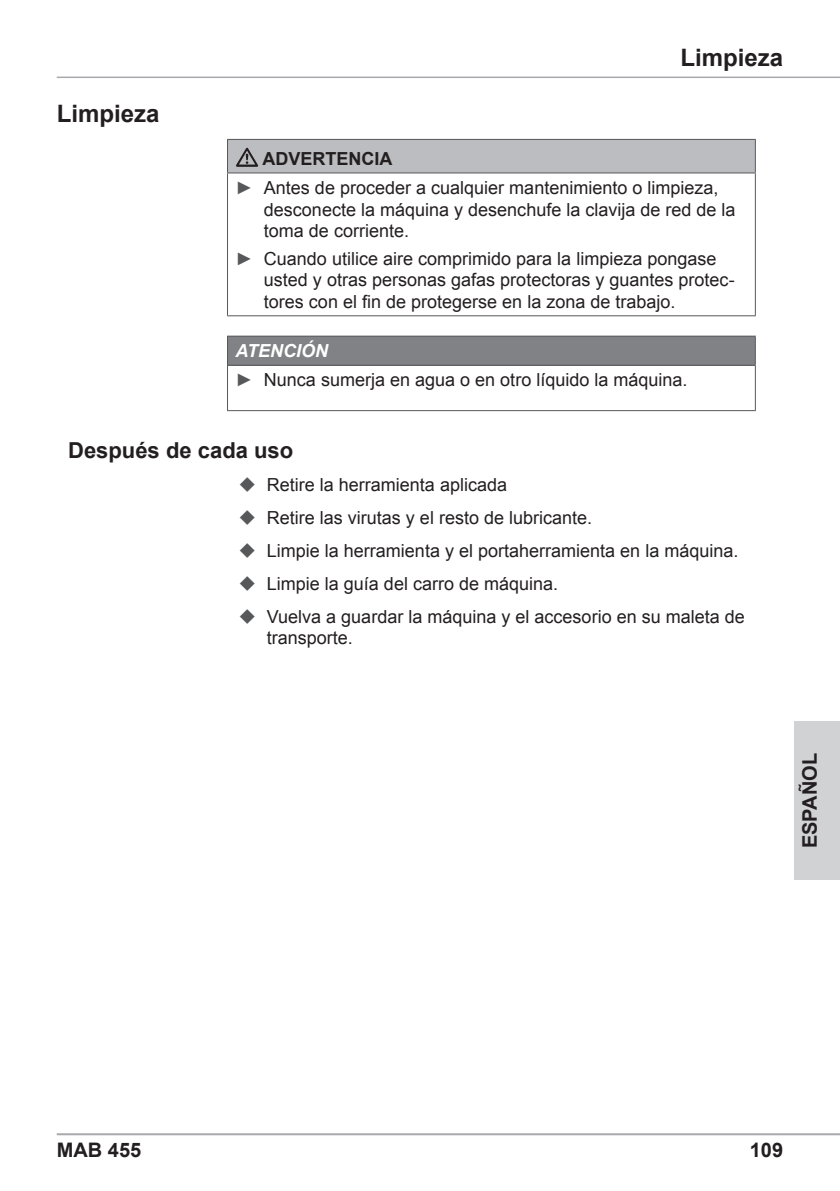
<style>
.page{position:relative;width:840px;height:1191px;background:#fff}
.page>*{position:absolute;margin:0;border:0;box-sizing:border-box;transform-origin:0 0}
.t1{font:700 24px "Arial";color:#231f20}
.t2{font:700 22px "Arial";color:#231f20}
.t3{font:700 20px "Arial";color:#231f20}
.t4{font:18px/33px "Arial";color:#231f20}
.s1{font-weight:700}
.s2{color:#57585a}
.s3{font-weight:700;font-style:italic;color:#fff}
</style>
<div class="page">
<hr style="left:57px;top:1133px;width:782px;height:2px;background:#a8a9ad">
<hr style="left:57px;top:77px;width:782px;height:1px;background:#a8a9ad">
<div style="left:794px;top:721px;width:45px;height:159px;background:#d1d2d4"></div>
<div style="left:227px;top:139px;width:528px;height:34px;background:#bcbdc0"></div>
<hr style="left:227px;top:139px;width:528px;height:1px;background:#57585a">
<hr style="left:227px;top:140px;width:1px;height:32px;background:#57585a">
<hr style="left:754px;top:140px;width:1px;height:32px;background:#57585a">
<hr style="left:227px;top:172px;width:528px;height:1px;background:#57585a">
<hr style="left:227px;top:173px;width:1px;height:142px;background:#57585a">
<hr style="left:754px;top:173px;width:1px;height:142px;background:#57585a">
<hr style="left:227px;top:315px;width:528px;height:1px;background:#57585a">
<svg style="left:236px;top:148px;width:22px;height:19px"></svg>
<div style="left:227px;top:336px;width:528px;height:29px;background:#808285"></div>
<hr style="left:227px;top:336px;width:528px;height:1px;background:#57585a">
<svg style="left:227px;top:337px;width:1px;height:28px"></svg>
<hr style="left:227px;top:365px;width:528px;height:1px;background:#57585a">
<hr style="left:227px;top:366px;width:1px;height:44px;background:#57585a">
<hr style="left:754px;top:366px;width:1px;height:44px;background:#57585a">
<hr style="left:227px;top:410px;width:528px;height:1px;background:#57585a">
<h1 class="t1" style="left:57px;top:97px;width:104px">Limpieza</h1>
<h1 class="t1" style="left:680px;top:42px;width:104px">Limpieza</h1>
<p class="t4" style="left:235px;top:144px;width:484px;line-height:29.2px;text-indent:27px"><span class="s1">ADVERTENCIA<br></span><span class="s2">►</span> Antes de proceder a cualquier mantenimiento o limpieza,</p>
<p class="t4" style="left:264px;top:199px;width:473px;line-height:21.6px">desconecte la máquina y desenchufe la clavija de red de la toma de corriente.</p>
<p class="t4" style="left:264px;top:248px;width:472px;line-height:21.6px;text-indent:-28px"><span class="s2">►</span> Cuando utilice aire comprimido para la limpieza pongase usted y otras personas gafas protectoras y guantes protec&shy;tores con el fin de protegerse en la zona de trabajo.</p>
<p class="t4" style="left:235px;top:336px;width:453px;line-height:29.2px"><span class="s3">ATENCIÓN<br></span><span class="s2">►</span> Nunca sumerja en agua o en otro líquido la máquina.</p>
<p class="t2" style="left:68px;top:436px;width:226px">Después de cada uso</p>
<p class="t4" style="left:266px;top:468px;width:479px">Retire la herramienta aplicada<br>Retire las virutas y el resto de lubricante.<br>Limpie la herramienta y el portaherramienta en la máquina.<br>Limpie la guía del carro de máquina.<br>Vuelva a guardar la máquina y el accesorio en su maleta de</p>
<p class="t4" style="left:267px;top:621px;width:88px">transporte.</p>
<p class="t3" style="left:796px;top:848px;width:97px;rotate:-90deg">ESPAÑOL</p>
<p class="t3" style="left:57px;top:1137px;width:86px">MAB 455</p>
<p class="t3" style="left:749px;top:1137px;width:35px">109</p>
</div>
